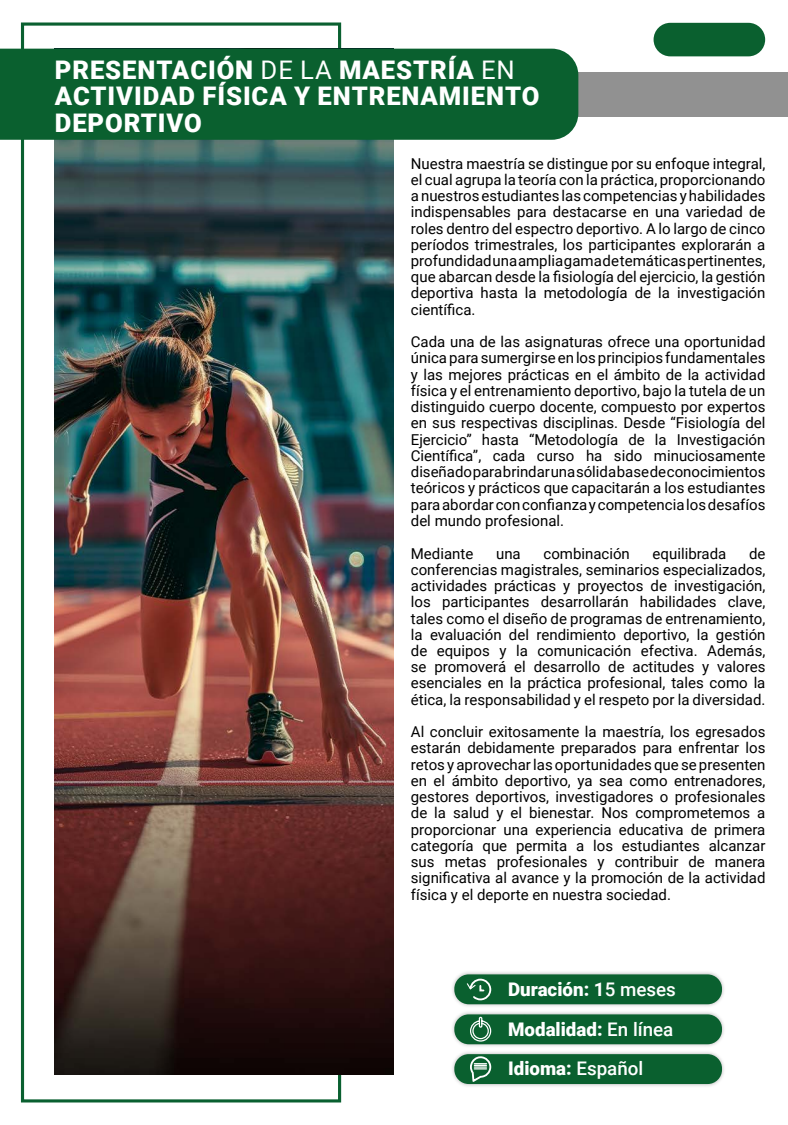
<style>
.page{position:relative;width:788px;height:1125px;background:#fff}
.page>*{position:absolute;margin:0;border:0;box-sizing:border-box;transform-origin:0 0}
.t1{font:900 25.62px/26.9px "Roboto";letter-spacing:.035em;color:#fff}
.t2{font:900 18.75px/39.8px "Roboto";color:#fff}
.t3{font:15px/16.2px "Roboto";color:#000;text-align:justify}
.s1{font-weight:400}
.s2{font-weight:700}
.s3{font-weight:500}
</style>
<div class="page">
<div style="left:543px;top:72px;width:245px;height:44px;background:#919191"></div>
<div style="left:653px;top:23px;width:112px;height:33px;background:#0a602f;border-radius:17px"></div>
<img style="left:54px;top:140px;width:340px;height:935px">
<div style="left:450px;top:970px;width:276px;height:39px;background:#000;opacity:.28"></div>
<div style="left:454px;top:974px;width:268px;height:30px;background:#0a602f;border-radius:14px"></div>
<div style="left:450px;top:1010px;width:276px;height:39px;background:#000;opacity:.28"></div>
<div style="left:454px;top:1014px;width:268px;height:30px;background:#0a602f;border-radius:14px"></div>
<div style="left:450px;top:1050px;width:276px;height:38px;background:#000;opacity:.28"></div>
<div style="left:454px;top:1054px;width:268px;height:30px;background:#0a602f;border-radius:14px"></div>
<div style="left:0;top:49px;width:578px;height:91px;background:#0a602f"></div>
<svg style="left:470px;top:1016px;width:22px;height:26px"></svg>
<svg style="left:466px;top:978px;width:26px;height:23px"></svg>
<svg style="left:470px;top:1056px;width:22px;height:26px"></svg>
<h1 class="t1" style="left:55px;top:55px;width:486px">PRESENTACIÓN <span class="s1">DE LA</span> MAESTRÍA <span class="s1">EN<br></span>ACTIVIDAD FÍSICA Y ENTRENAMIENTO<br>DEPORTIVO</h1>
<p class="t3" style="left:411px;top:155px;width:356px">Nuestra maestría se distingue por su enfoque integral, el cual agrupa la teoría con la práctica, proporcionando a nuestros estudiantes las competencias y habilidades indispensables para destacarse en una variedad de roles dentro del espectro deportivo. A lo largo de cinco períodos trimestrales, los participantes explorarán a profundidad una amplia gama de temáticas pertinentes, que abarcan desde la fisiología del ejercicio, la gestión deportiva hasta la metodología de la investigación científica.</p>
<p class="t3" style="left:411px;top:333px;width:356px">Cada una de las asignaturas ofrece una oportunidad única para sumergirse en los principios fundamentales y las mejores prácticas en el ámbito de la actividad física y el entrenamiento deportivo, bajo la tutela de un distinguido cuerpo docente, compuesto por expertos en sus respectivas disciplinas. Desde “Fisiología del Ejercicio” hasta “Metodología de la Investigación Científica”, cada curso ha sido minuciosamente diseñado para brindar una sólida base de conocimientos teóricos y prácticos que capacitarán a los estudiantes para abordar con confianza y competencia los desafíos del mundo profesional.</p>
<p class="t3" style="left:411px;top:545px;width:64px">Mediante</p>
<p class="t3" style="left:496px;top:545px;width:26px">una</p>
<p class="t3" style="left:543px;top:545px;width:88px">combinación</p>
<p class="t3" style="left:652px;top:545px;width:75px">equilibrada</p>
<p class="t3" style="left:411px;top:545px;width:356px;text-indent:338px">de conferencias magistrales, seminarios especializados, actividades prácticas y proyectos de investigación, los participantes desarrollarán habilidades clave, tales como el diseño de programas de entrenamiento, la evaluación del rendimiento deportivo, la gestión de equipos y la comunicación efectiva. Además, se promoverá el desarrollo de actitudes y valores esenciales en la práctica profesional, tales como la ética, la responsabilidad y el respeto por la diversidad.</p>
<p class="t3" style="left:411px;top:723px;width:356px">Al concluir exitosamente la maestría, los egresados estarán debidamente preparados para enfrentar los retos y aprovechar las oportunidades que se presenten en el ámbito deportivo, ya sea como entrenadores, gestores deportivos, investigadores o profesionales de la salud y el bienestar. Nos comprometemos a proporcionar una experiencia educativa de primera categoría que permita a los estudiantes alcanzar sus metas profesionales y contribuir de manera significativa al avance y la promoción de la actividad física y el deporte en nuestra sociedad.</p>
<p class="t2" style="left:508px;top:969px;width:169px">Duración: <span class="s2">1</span><span class="s3">5 meses<br></span>Modalidad: <span class="s3">En línea<br></span>Idioma: <span class="s3">Español</span></p>
</div>
